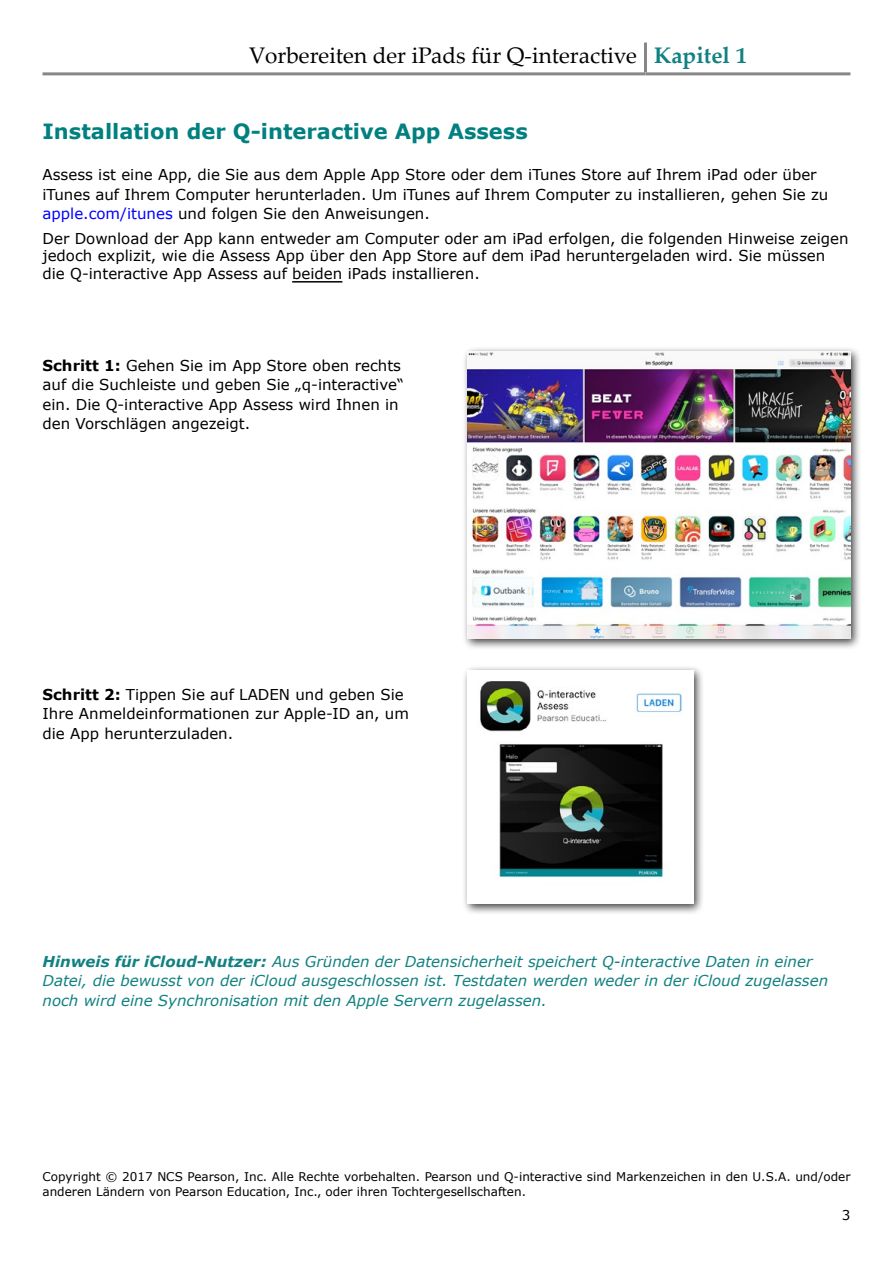
<style>
.page{position:relative;width:893px;height:1263px;background:#fff}
.page>*{position:absolute;margin:0;border:0;box-sizing:border-box;transform-origin:0 0}
.t1{font:22.5px "Palatino Linotype";color:#000}
.t2{font:700 21px "Verdana";color:#008080}
.t3{font:15px/19.5px "Verdana";color:#000}
.t4{font:italic 15px/19.5px "Verdana";color:#128181}
.t5{font:13.5px "Verdana";color:#000}
.t6{font:12px/15px "Verdana";color:#000}
.s1{font-weight:700;color:#128181}
.s2{color:#00f}
.s3{font-weight:700}
</style>
<div class="page">
<hr style="left:644px;top:43px;width:3px;height:29px;background:#878787">
<hr style="left:43px;top:72px;width:602px;height:3px;background:#878787">
<hr style="left:645px;top:72px;width:205px;height:3px;background:#878787">
<hr style="left:292px;top:281px;width:50px;height:2px;background:#000">
<div style="left:462px;top:346px;width:400px;height:304px;background:#000;opacity:.75"></div>
<img style="left:468px;top:352px;width:382px;height:287px">
<div style="left:462px;top:665px;width:243px;height:250px;background:#000;opacity:.75"></div>
<img style="left:468px;top:671px;width:225px;height:233px">
<h1 class="t1" style="left:249px;top:40px;width:499px">Vorbereiten der iPads für Q-interactive <span class="s1">Kapitel 1</span></h1>
<h2 class="t2" style="left:43px;top:117px;width:487px">Installation der Q-interactive App Assess</h2>
<p class="t3" style="left:43px;top:165px;width:787px">Assess ist eine App, die Sie aus dem Apple App Store oder dem iTunes Store auf Ihrem iPad oder über iTunes auf Ihrem Computer herunterladen. Um iTunes auf Ihrem Computer zu installieren, gehen Sie zu <span class="s2">apple.com/itunes</span> und folgen Sie den Anweisungen.</p>
<p class="t3" style="left:43px;top:230px;width:808px;line-height:16.5px">Der Download der App kann entweder am Computer oder am iPad erfolgen, die folgenden Hinweise zeigen jedoch explizit, wie die Assess App über den App Store auf dem iPad heruntergeladen wird. Sie müssen</p>
<p class="t3" style="left:43px;top:263px;width:439px">die Q-interactive App Assess auf beiden iPads installieren.</p>
<p class="t3" style="left:43px;top:355px;width:363px"><span class="s3">Schritt 1:</span> Gehen Sie im App Store oben rechts auf die Suchleiste und geben Sie „q-interactive“ ein. Die Q-interactive App Assess wird Ihnen in den Vorschlägen angezeigt.</p>
<p class="t3" style="left:43px;top:684px;width:368px"><span class="s3">Schritt 2:</span> Tippen Sie auf LADEN und geben Sie<br>Ihre Anmeldeinformationen zur Apple-ID an, um die App herunterzuladen.</p>
<p class="t4" style="left:43px;top:951px;width:787px"><span class="s3">Hinweis für iCloud-Nutzer:</span> Aus Gründen der Datensicherheit speichert Q-interactive Daten in einer<br>Datei, die bewusst von der iCloud ausgeschlossen ist. Testdaten werden weder in der iCloud zugelassen noch wird eine Synchronisation mit den Apple Servern zugelassen.</p>
<p class="t6" style="left:43px;top:1169px;width:809px">Copyright © 2017 NCS Pearson, Inc. Alle Rechte vorbehalten. Pearson und Q-interactive sind Markenzeichen in den U.S.A. und/oder anderen Ländern von Pearson Education, Inc., oder ihren Tochtergesellschaften.</p>
<p class="t5" style="left:842px;top:1206px;width:10px">3</p>
</div>
